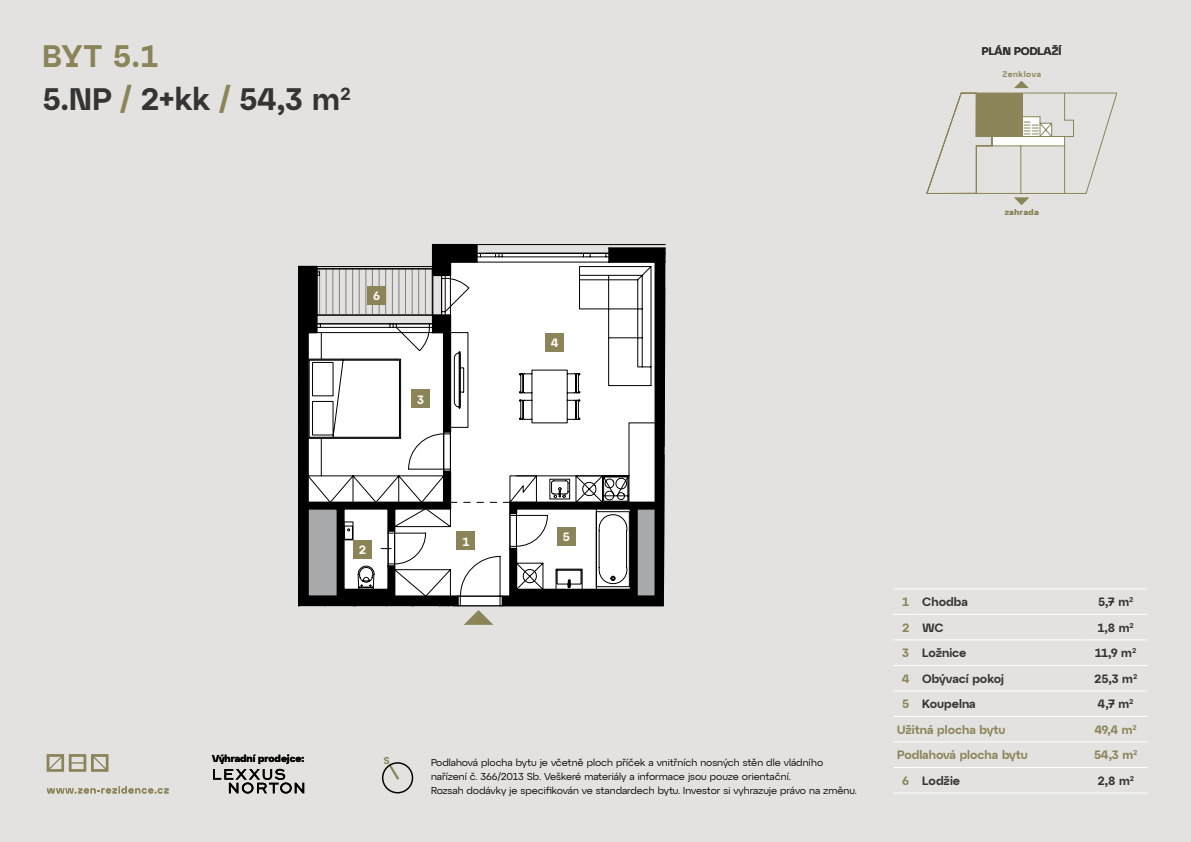
<style>
.page{position:relative;width:1191px;height:842px;background:#e3e2e0}
.page>*{position:absolute;margin:0;border:0;box-sizing:border-box;transform-origin:0 0}
.t1{font:600 31px/43.2px "Atyp Display";letter-spacing:.005em;color:#343434}
.t2{font:600 12px "Atyp Display";color:#343434}
.t3{font:600 12px "Atyp Display";color:#8b8458}
.t4{font:600 12px "Atyp Display";color:#fff}
.t5{font:600 11px "Atyp Display";color:#343434}
.t6{font:10px/14px "Atyp Display";color:#000}
.t7{font:700 10px "Atyp Display";color:#000}
.t8{font:600 10px "Atyp Display";color:#8a8458}
.t9{font:600 8px "Atyp Display";letter-spacing:.07em;color:#8b8458}
.s1{color:#8b8458}
</style>
<div class="page">
<svg style="left:387px;top:762px;width:14px;height:19px"></svg>
<div style="left:382px;top:762px;width:31px;height:31px;border:1px solid #020203;border-radius:50%"></div>
<svg style="left:47px;top:754px;width:61px;height:17px"></svg>
<svg style="left:47px;top:786px;width:121px;height:7px"></svg>
<svg style="left:213px;top:769px;width:91px;height:24px;background:#9d9c9b"></svg>
<svg style="left:926px;top:81px;width:190px;height:124px;background:#deddd8"></svg>
<svg style="left:857px;top:253px;width:7px;height:4px"></svg>
<svg style="left:838px;top:253px;width:4px;height:5px"></svg>
<svg style="left:742px;top:253px;width:7px;height:4px"></svg>
<div style="left:976px;top:93px;width:46px;height:43px;background:#8c8559"></div>
<svg style="left:298px;top:244px;width:421px;height:384px"></svg>
<svg style="left:893px;top:588px;width:25px;height:1px"></svg>
<hr style="left:918px;top:588px;width:166px;height:1px;background:#fff">
<hr style="left:1084px;top:588px;width:63px;height:1px;background:#fff">
<svg style="left:893px;top:614px;width:25px;height:1px"></svg>
<hr style="left:918px;top:614px;width:166px;height:1px;background:#fff">
<hr style="left:1084px;top:614px;width:63px;height:1px;background:#fff">
<svg style="left:893px;top:639px;width:25px;height:1px"></svg>
<hr style="left:918px;top:639px;width:166px;height:1px;background:#fff">
<hr style="left:1084px;top:639px;width:63px;height:1px;background:#fff">
<svg style="left:893px;top:665px;width:25px;height:1px"></svg>
<hr style="left:918px;top:665px;width:166px;height:1px;background:#fff">
<hr style="left:1084px;top:665px;width:63px;height:1px;background:#fff">
<svg style="left:893px;top:690px;width:25px;height:1px"></svg>
<hr style="left:918px;top:690px;width:166px;height:1px;background:#fff">
<hr style="left:1084px;top:690px;width:63px;height:1px;background:#fff">
<svg style="left:893px;top:716px;width:25px;height:1px"></svg>
<hr style="left:918px;top:716px;width:166px;height:1px;background:#fff">
<hr style="left:1084px;top:716px;width:63px;height:1px;background:#fff">
<svg style="left:893px;top:741px;width:25px;height:1px"></svg>
<hr style="left:918px;top:741px;width:166px;height:1px;background:#fff">
<hr style="left:1084px;top:741px;width:63px;height:1px;background:#fff">
<svg style="left:893px;top:767px;width:25px;height:1px"></svg>
<hr style="left:918px;top:767px;width:166px;height:1px;background:#fff">
<hr style="left:1084px;top:767px;width:63px;height:1px;background:#fff">
<svg style="left:893px;top:792px;width:25px;height:1px"></svg>
<hr style="left:918px;top:792px;width:166px;height:1px;background:#fff">
<hr style="left:1084px;top:792px;width:63px;height:1px;background:#fff">
<h1 class="t1" style="left:43px;top:33px;width:310px"><span class="s1">BYT 5.1<br></span>5.NP <span class="s1">/</span> 2+kk <span class="s1">/</span> 54,3 m<sup>2</sup></h1>
<p class="t4" style="left:373px;top:287px;width:9px">6</p>
<p class="t4" style="left:417px;top:390px;width:8px">3</p>
<p class="t4" style="left:551px;top:333px;width:9px">4</p>
<p class="t5" style="left:981px;top:43px;width:81px">PLÁN PODLAŽÍ</p>
<p class="t9" style="left:1002px;top:68px;width:40px">Zenklova</p>
<p class="t9" style="left:1004px;top:206px;width:35px">zahrada</p>
<p class="t4" style="left:359px;top:540px;width:9px">2</p>
<p class="t7" style="left:212px;top:751px;width:94px">Výhradní prodejce:</p>
<p class="t8" style="left:383px;top:752px;width:8px">S</p>
<p class="t4" style="left:463px;top:532px;width:8px">1</p>
<p class="t4" style="left:562px;top:528px;width:9px">5</p>
<p class="t6" style="left:431px;top:754px;width:427px">Podlahová plocha bytu je včetně ploch příček a vnitřních nosných stěn dle vládního nařízení č. 366/2013 Sb. Veškeré materiály a informace jsou pouze orientační.<br>Rozsah dodávky je specifikován ve standardech bytu. Investor si vyhrazuje právo na změnu.</p>
<p class="t2" style="left:902px;top:593px;width:67px"><span class="s1">1</span> Chodba</p>
<p class="t2" style="left:1098px;top:593px;width:37px">5,7 m<sup>2</sup></p>
<p class="t2" style="left:902px;top:618px;width:43px"><span class="s1">2</span> WC</p>
<p class="t2" style="left:1097px;top:618px;width:37px">1,8 m<sup>2</sup></p>
<p class="t2" style="left:902px;top:644px;width:66px"><span class="s1">3</span> Ložnice</p>
<p class="t2" style="left:1095px;top:644px;width:43px">11,9 m<sup>2</sup></p>
<p class="t2" style="left:902px;top:669px;width:103px"><span class="s1">4</span> Obývací pokoj</p>
<p class="t2" style="left:1094px;top:669px;width:45px">25,3 m<sup>2</sup></p>
<p class="t2" style="left:902px;top:695px;width:75px"><span class="s1">5</span> Koupelna</p>
<p class="t2" style="left:1098px;top:695px;width:37px">4,7 m<sup>2</sup></p>
<p class="t3" style="left:897px;top:720px;width:110px">Užitná plocha bytu</p>
<p class="t3" style="left:1094px;top:720px;width:44px">49,4 m<sup>2</sup></p>
<p class="t3" style="left:897px;top:746px;width:132px">Podlahová plocha bytu</p>
<p class="t3" style="left:1094px;top:746px;width:45px">54,3 m<sup>2</sup></p>
<p class="t2" style="left:902px;top:771px;width:60px"><span class="s1">6</span> Lodžie</p>
<p class="t2" style="left:1097px;top:771px;width:38px">2,8 m<sup>2</sup></p>
</div>
